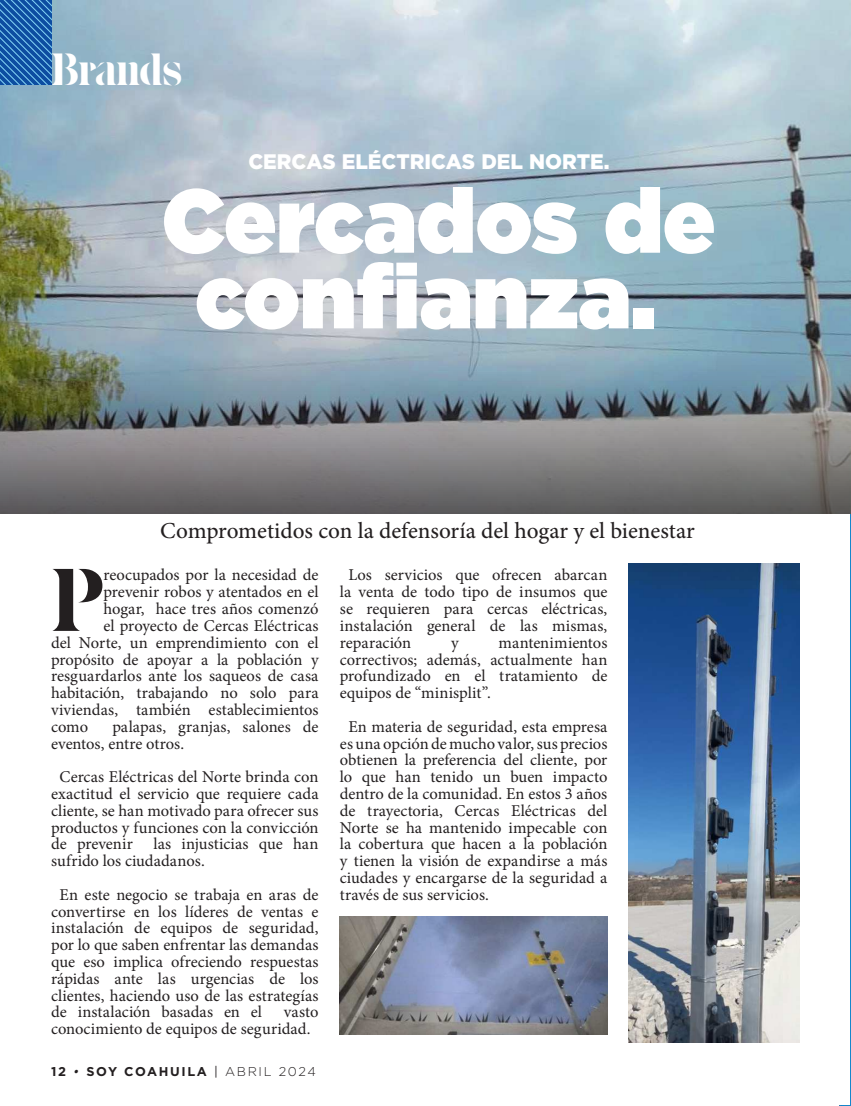
<style>
.page{position:relative;width:851px;height:1106px;background:#fff}
.page>*{position:absolute;margin:0;border:0;box-sizing:border-box;transform-origin:0 0}
.t1{font:900 90px/75.6px "Gotham";color:#fff;text-align:center}
.t2{font:88.5px "Eksell Display Stencil";color:#231f20}
.t3{font:45px "Eksell Display Stencil";letter-spacing:-.01em;color:#fff}
.t4{font:22.5px "Adobe Hebrew";color:#231f20}
.t5{font:900 21px "Gotham";color:#fff}
.t6{font:16.5px/16.8px "Minion Pro";color:#231f20;text-align:justify}
.t7{font:700 12.75px "Gotham";letter-spacing:.13em;color:#231f20}
.s1{font-weight:400;font-style:italic}
.s2{font-weight:400}
.s3{font-weight:300}
</style>
<div class="page">
<hr style="left:850px;top:0;width:1px;height:1106px;background:#fef2e3">
<img style="left:51px;top:0;width:799px;height:45px">
<svg style="left:0;top:45px;width:850px;height:468px;background:#95a5ad"></svg>
<img style="left:340px;top:916px;width:267px;height:118px">
<img style="left:628px;top:563px;width:171px;height:479px">
<svg style="left:0;top:0;width:51px;height:85px;background:#2568b2"></svg>
<h3 class="t3" style="left:51px;top:49px;width:133px">Brands</h3>
<p class="t5" style="left:248px;top:149px;width:363px">CERCAS ELÉCTRICAS DEL NORTE.</p>
<h1 class="t1" style="left:162px;top:183px;width:554px">Cercados de confianza.</h1>
<h3 class="t4" style="left:160px;top:522px;width:536px">Comprometidos con la defensoría del hogar y el bienestar</h3>
<h2 class="t2" style="left:51px;top:561px;width:54px">P</h2>
<p class="t6" style="left:103px;top:568px;width:216px">reocupados por la necesidad de</p>
<p class="t6" style="left:103px;top:585px;width:216px">prevenir robos y atentados en el</p>
<p class="t6" style="left:103px;top:602px;width:216px">hogar, hace tres años comenzó</p>
<p class="t6" style="left:103px;top:618px;width:216px">el proyecto de Cercas Eléctricas</p>
<p class="t6" style="left:51px;top:635px;width:269px">del Norte, un emprendimiento con el</p>
<p class="t6" style="left:51px;top:652px;width:269px">propósito de apoyar a la población y</p>
<p class="t6" style="left:51px;top:669px;width:269px">resguardarlos ante los saqueos de casa</p>
<p class="t6" style="left:51px;top:686px;width:269px">habitación, trabajando no solo para</p>
<p class="t6" style="left:51px;top:702px;width:269px">viviendas, también establecimientos</p>
<p class="t6" style="left:51px;top:719px;width:39px">como</p>
<p class="t6" style="left:51px;top:719px;width:269px;text-indent:61px">palapas, granjas, salones de eventos, entre otros.</p>
<p class="t6" style="left:51px;top:770px;width:269px;text-indent:9px">Cercas Eléctricas del Norte brinda con exactitud el servicio que requiere cada cliente, se han motivado para ofrecer sus productos y funciones con la convicción de prevenir las injusticias que han sufrido los ciudadanos.</p>
<p class="t6" style="left:51px;top:887px;width:269px;text-indent:9px">En este negocio se trabaja en aras de convertirse en los líderes de ventas e instalación de equipos de seguridad, por lo que saben enfrentar las demandas que eso implica ofreciendo respuestas rápidas ante las urgencias de los clientes, haciendo uso de las estrategías de instalación basadas en el</p>
<p class="t6" style="left:51px;top:1005px;width:269px;text-indent:233px">vasto conocimiento de equipos de seguridad.</p>
<p class="t7" style="left:51px;top:1064px;width:266px">12 <span class="s1">•</span> SOY COAHUILA <span class="s2">|</span> <span class="s3">ABRIL 2024</span></p>
<p class="t6" style="left:340px;top:568px;width:269px;text-indent:9px">Los servicios que ofrecen abarcan la venta de todo tipo de insumos que se requieren para cercas eléctricas, instalación general de las mismas, reparación</p>
<p class="t6" style="left:340px;top:635px;width:269px;text-indent:159px">mantenimientos correctivos; además, actualmente han profundizado en el tratamiento de equipos de “minisplit”.</p>
<p class="t6" style="left:340px;top:719px;width:269px;text-indent:9px">En materia de seguridad, esta empresa es una opción de mucho valor, sus precios obtienen la preferencia del cliente, por lo que han tenido un buen impacto dentro de la comunidad. En estos 3 años de trayectoria, Cercas Eléctricas del Norte se ha mantenido impecable con la cobertura que hacen a la población y tienen la visión de expandirse a más ciudades y encargarse de la seguridad a través de sus servicios.</p>
<p class="t6" style="left:451px;top:635px;width:9px">y</p>
</div>
